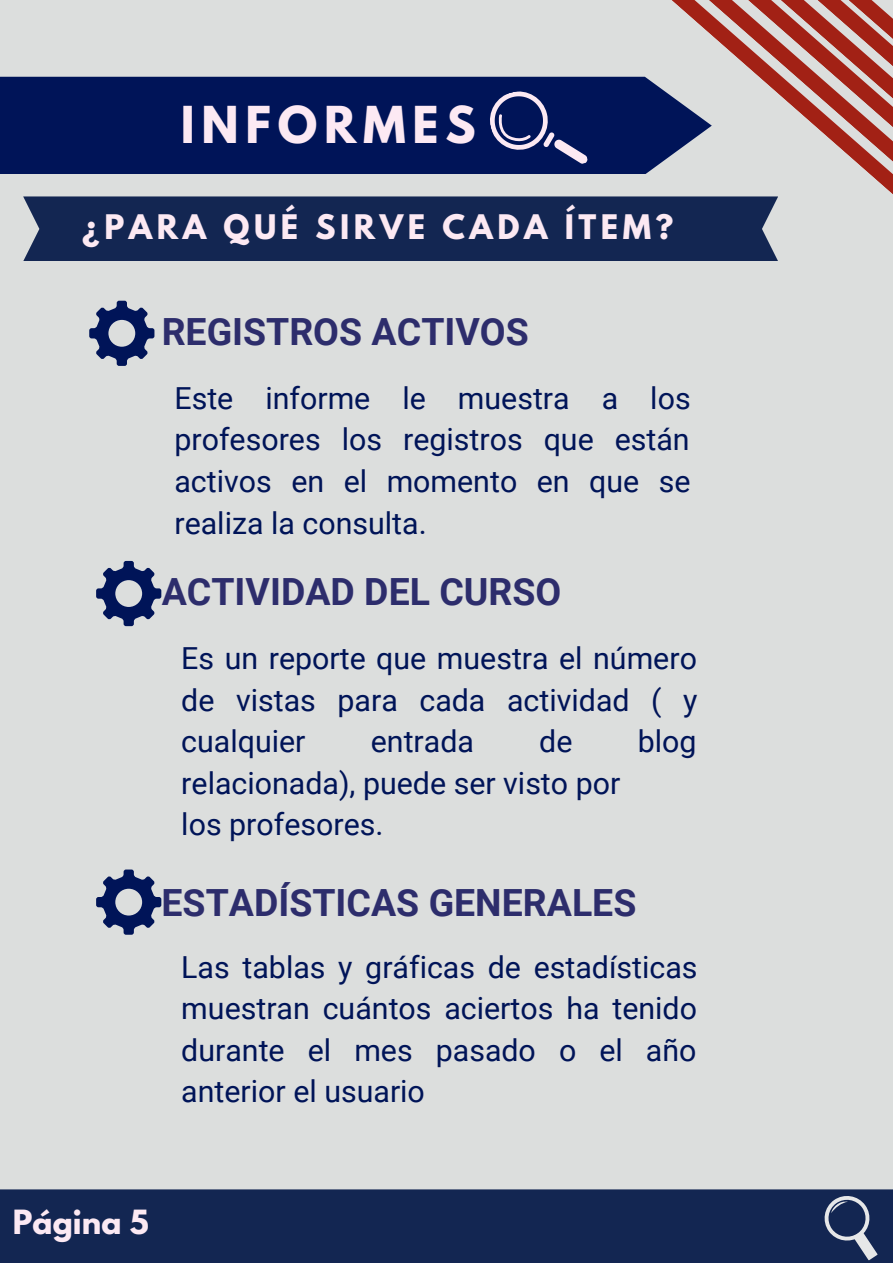
<style>
.page{position:relative;width:893px;height:1264px;background:#fff}
.page>*{position:absolute;margin:0;border:0;box-sizing:border-box;transform-origin:0 0}
.t1{font:700 45px "League Spartan";letter-spacing:.15em;color:#fce9f3}
.t2{font:700 37.5px "Roboto";color:#2d2d6c}
.t3{font:30.3px/41.5px "Roboto";color:#001458;text-align:justify}
.t4{font:700 30px "League Spartan";letter-spacing:.15em;color:#fce9f3}
.t5{font:700 29.55px "League Spartan";color:#fce9f3}
</style>
<div class="page">
<div style="left:0;top:0;width:892px;height:1262px;background:#dcdedd"></div>
<div style="left:0;top:1189px;width:892px;height:73px;background:#132652"></div>
<div style="left:0;top:77px;width:630px;height:97px;background:#001458"></div>
<div style="left:630px;top:76px;width:18px;height:98px;background:#001458"></div>
<svg style="left:648px;top:79px;width:21px;height:93px;fill:#001458"></svg>
<svg style="left:669px;top:0;width:18px;height:157px"></svg>
<svg style="left:687px;top:0;width:205px;height:194px"></svg>
<svg style="left:483px;top:85px;width:105px;height:84px;background:#25346f"></svg>
<div style="left:23px;top:196px;width:754px;height:65px;background:#132652"></div>
<svg style="left:824px;top:1196px;width:53px;height:64px"></svg>
<svg style="left:89px;top:301px;width:65px;height:65px"></svg>
<svg style="left:96px;top:561px;width:65px;height:65px"></svg>
<svg style="left:96px;top:869px;width:65px;height:65px"></svg>
<p class="t1" style="left:181px;top:103px;width:296px">INFORMES</p>
<p class="t4" style="left:82px;top:212px;width:593px">¿PARA QUÉ SIRVE CADA ÍTEM?</p>
<p class="t2" style="left:162px;top:310px;width:368px">REGISTROS ACTIVOS</p>
<p class="t3" style="left:174px;top:377px;width:517px">Este informe le muestra a los profesores los registros que están activos en el momento en que se realiza la consulta.</p>
<p class="t2" style="left:162px;top:570px;width:401px">ACTIVIDAD DEL CURSO</p>
<p class="t3" style="left:181px;top:638px;width:517px">Es un reporte que muestra el número de vistas para cada actividad ( y cualquier</p>
<p class="t3" style="left:371px;top:721px;width:105px">entrada</p>
<p class="t3" style="left:539px;top:721px;width:35px">de</p>
<p class="t3" style="left:637px;top:721px;width:60px">blog</p>
<p class="t3" style="left:181px;top:762px;width:440px">relacionada), puede ser visto por</p>
<p class="t3" style="left:181px;top:804px;width:203px">los profesores.</p>
<p class="t2" style="left:161px;top:881px;width:476px">ESTADÍSTICAS GENERALES</p>
<p class="t3" style="left:181px;top:946px;width:517px">Las tablas y gráficas de estadísticas muestran cuántos aciertos ha tenido durante el mes pasado o el año anterior el usuario</p>
<p class="t5" style="left:13px;top:1206px;width:137px">Página 5</p>
</div>
